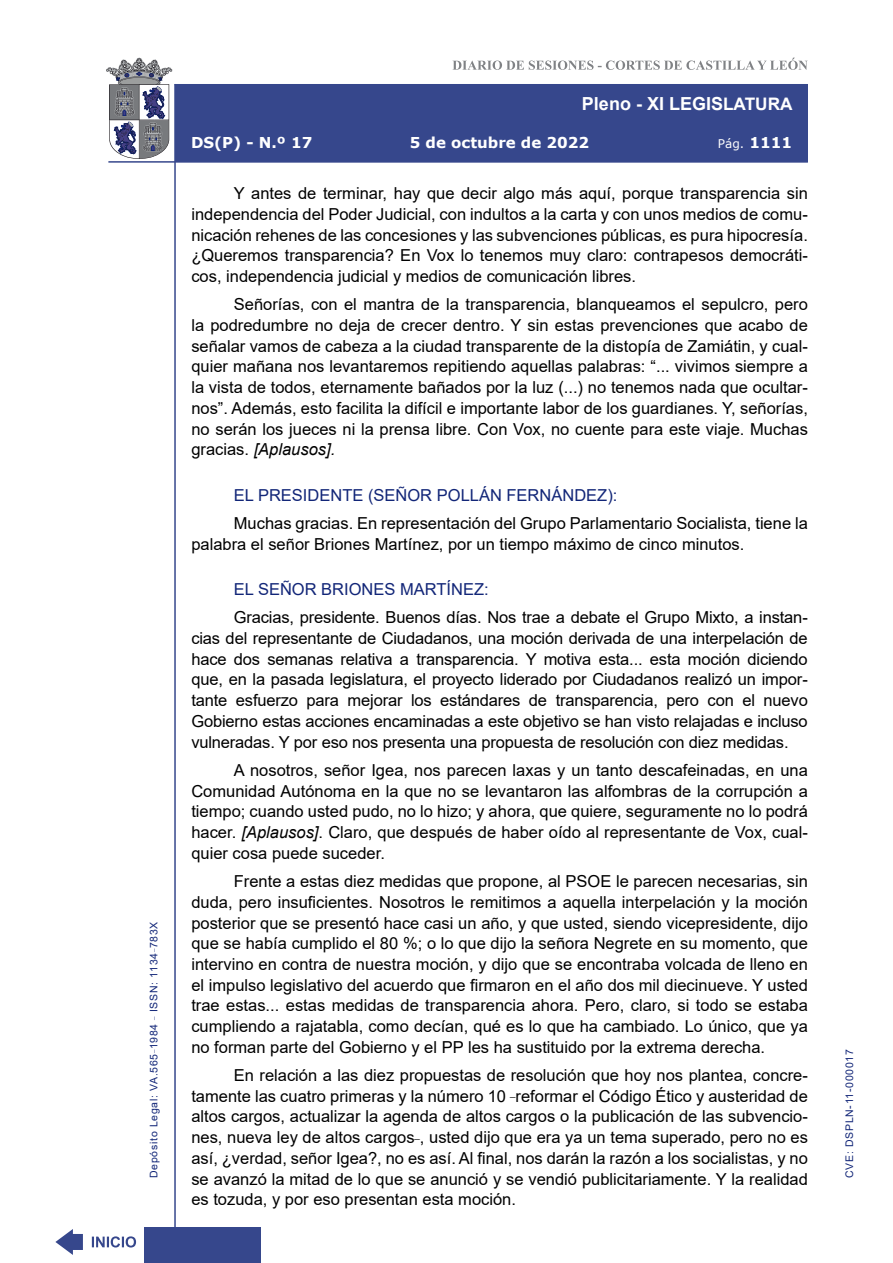
<style>
.page{position:relative;width:893px;height:1263px;background:#fff}
.page>*{position:absolute;margin:0;border:0;box-sizing:border-box;transform-origin:0 0}
.t1{font:700 18px "Arial";color:#fff}
.t2{font:16.5px/20.7px "Arial";color:#000;text-align:justify}
.Orador{font:16.5px "Arial";color:#122678}
.t3{font:700 15px "Verdana";color:#fff}
.t4{font:12px "Verdana";color:#fff}
.t5{font:10.5px "Arial";letter-spacing:.065em;color:#122678}
.s1{font-size:17.25px}
.s2{font-weight:700;font-size:15px}
.s3{font-style:italic}
</style>
<div class="page">
<svg style="left:452px;top:58px;width:356px;height:12px"></svg>
<hr style="left:174px;top:84px;width:2px;height:1179px;background:#36478c">
<div style="left:144px;top:1227px;width:117px;height:36px;background:#36478c"></div>
<div style="left:175px;top:84px;width:633px;height:78px;background:#36478c"></div>
<hr style="left:108px;top:161px;width:700px;height:2px;background:#36478c">
<svg style="left:92px;top:1236px;width:44px;height:11px"></svg>
<svg style="left:55px;top:1229px;width:28px;height:26px"></svg>
<svg style="left:106px;top:58px;width:66px;height:101px"></svg>
<p class="t5" style="left:146px;top:1178px;width:258px;rotate:-90deg">Depósito Legal: VA.565<sup>_</sup>1984 <sup>_</sup> ISSN: 1134<sup>_</sup>783X</p>
<p class="t1" style="left:582px;top:91px;width:212px">Pleno - XI LEGIS<span class="s1">LATURA</span></p>
<p class="t3" style="left:191px;top:132px;width:123px">DS(P) - N.º 17</p>
<p class="t3" style="left:410px;top:132px;width:181px">5 de octubre de 2022</p>
<p class="t4" style="left:718px;top:135px;width:76px">Pág. <span class="s2">1111</span></p>
<p class="t2" style="left:191px;top:183px;width:618px;text-indent:43px">Y antes de terminar, hay que decir algo más aquí, porque transparencia sin independencia del Poder Judicial, con indultos a la carta y con unos medios de comu&shy;nicación rehenes de las concesiones y las subvenciones públicas, es pura hipocresía. ¿Queremos transparencia? En Vox lo tenemos muy claro: contrapesos democráti&shy;cos, independencia judicial y medios de comunicación libres.</p>
<p class="t2" style="left:191px;top:294px;width:618px;text-indent:43px">Señorías, con el mantra de la transparencia, blanqueamos el sepulcro, pero la podredumbre no deja de crecer dentro. Y sin estas prevenciones que acabo de señalar vamos de cabeza a la ciudad transparente de la distopía de Zamiátin, y cual&shy;quier mañana nos levantaremos repitiendo aquellas palabras: “... vivimos siempre a la vista de todos, eternamente bañados por la luz (...) no tenemos nada que ocultar&shy;nos”. Además, esto facilita la difícil e importante labor de los guardianes. Y, señorías, no serán los jueces ni la prensa libre. Con Vox, no cuente para este viaje. Muchas gracias. <span class="s3">[Aplausos].</span></p>
<p class="Orador" style="left:234px;top:483px;width:385px">EL PRESIDENTE (SEÑOR POLLÁN FERNÁNDEZ):</p>
<p class="t2" style="left:191px;top:513px;width:618px;text-indent:43px">Muchas gracias. En representación del Grupo Parlamentario Socialista, tiene la palabra el señor Briones Martínez, por un tiempo máximo de cinco minutos.</p>
<p class="Orador" style="left:234px;top:578px;width:256px">EL SEÑOR BRIONES MARTÍNEZ:</p>
<p class="t2" style="left:191px;top:607px;width:618px;text-indent:43px">Gracias, presidente. Buenos días. Nos trae a debate el Grupo Mixto, a instan&shy;cias del representante de Ciudadanos, una moción derivada de una interpelación de hace dos semanas relativa a transparencia. Y motiva esta... esta moción diciendo que, en la pasada legislatura, el proyecto liderado por Ciudadanos realizó un impor&shy;tante esfuerzo para mejorar los estándares de transparencia, pero con el nuevo Gobierno estas acciones encaminadas a este objetivo se han visto relajadas e incluso vulneradas. Y por eso nos presenta una propuesta de resolución con diez medidas.</p>
<p class="t2" style="left:191px;top:760px;width:618px;text-indent:43px">A nosotros, señor Igea, nos parecen laxas y un tanto descafeinadas, en una Comunidad Autónoma en la que no se levantaron las alfombras de la corrupción a tiempo; cuando usted pudo, no lo hizo; y ahora, que quiere, seguramente no lo podrá hacer. <span class="s3">[Aplausos]</span>. Claro, que después de haber oído al representante de Vox, cual&shy;quier cosa puede suceder.</p>
<p class="t2" style="left:191px;top:871px;width:618px;text-indent:43px">Frente a estas diez medidas que propone, al PSOE le parecen necesarias, sin duda, pero insuficientes. Nosotros le remitimos a aquella interpelación y la moción posterior que se presentó hace casi un año, y que usted, siendo vicepresidente, dijo que se había cumplido el 80 %; o lo que dijo la señora Negrete en su momento, que intervino en contra de nuestra moción, y dijo que se encontraba volcada de lleno en el impulso legislativo del acuerdo que firmaron en el año dos mil diecinueve. Y usted trae estas... estas medidas de transparencia ahora. Pero, claro, si todo se estaba cumpliendo a rajatabla, como decían, qué es lo que ha cambiado. Lo único, que ya no forman parte del Gobierno y el PP les ha sustituido por la extrema derecha.</p>
<p class="t2" style="left:191px;top:1065px;width:618px;text-indent:43px">En relación a las diez propuestas de resolución que hoy nos plantea, concre&shy;tamente las cuatro primeras y la número 10 <sup>_</sup>reformar el Código Ético y austeridad de altos cargos, actualizar la agenda de altos cargos o la publicación de las subvencio&shy;nes, nueva ley de altos cargos<sup>_</sup>, usted dijo que era ya un tema superado, pero no es así, ¿verdad, señor Igea?, no es así. Al final, nos darán la razón a los socialistas, y no se avanzó la mitad de lo que se anunció y se vendió publicitariamente. Y la realidad es tozuda, y por eso presentan esta moción.</p>
<p class="t5" style="left:842px;top:1178px;width:130px;rotate:-90deg">CVE: DSPLN-11-000017</p>
</div>
